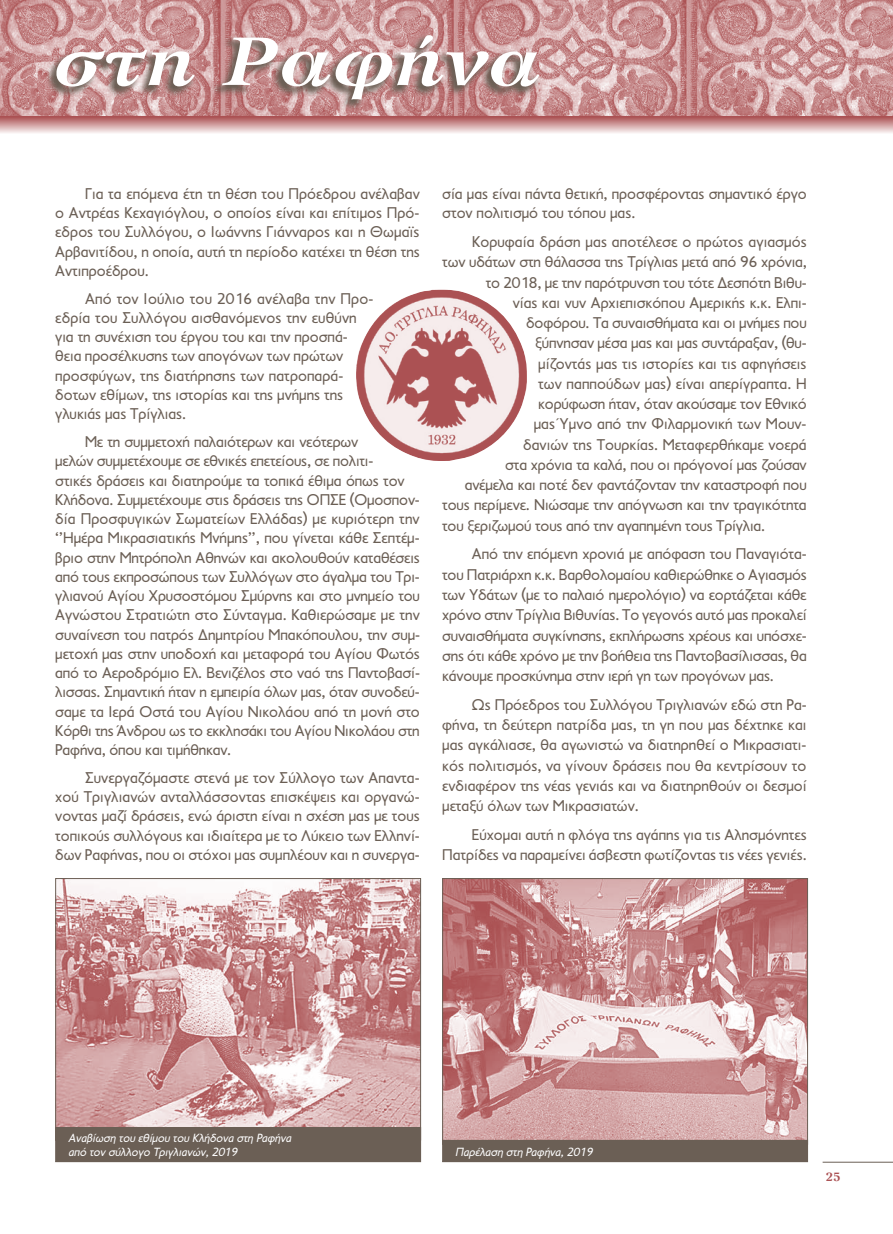
<style>
.page{position:relative;width:893px;height:1234px;background:#fff}
.page>*{position:absolute;margin:0;border:0;box-sizing:border-box;transform-origin:0 0}
.t1{font:italic 700 69px "GFS Artemisia";color:#fff;scale:1.15 1}
.t2{font:15.75px/19.2px "PF Transport";color:#6b5f55;text-align:justify}
.t3{font:italic 12px/13.5px "PF Transport";color:#fff}
.t4{font:700 12px "GFS Artemisia";color:#ab5153}
</style>
<div class="page">
<hr style="left:823px;top:1161px;width:70px;height:1px;background:#6b5f55">
<svg style="left:0;top:0;width:893px;height:116px"></svg>
<svg style="left:0;top:116px;width:893px;height:17px"></svg>
<img style="left:57px;top:880px;width:362px;height:246px">
<img style="left:444px;top:880px;width:362px;height:259px">
<img style="left:356px;top:290px;width:171px;height:171px">
<svg style="left:0;top:33px;width:541px;height:81px"></svg>
<div style="left:56px;top:1127px;width:365px;height:34px;background:#6b5f55"></div>
<div style="left:55px;top:1126px;width:366px;height:35px;border:1px solid #6b5f55"></div>
<div style="left:443px;top:1140px;width:364px;height:21px;background:#6b5f55"></div>
<div style="left:442px;top:1139px;width:366px;height:22px;border:1px solid #6b5f55"></div>
<h1 class="t1" style="left:53px;top:8px;width:426px">στη Ραφήνα</h1>
<p class="t2" style="left:55px;top:184px;width:366px;text-indent:30px">Για τα επόμενα έτη τη θέση του Πρόεδρου ανέλαβαν ο Αντρέας Κεχαγιόγλου, ο οποίος είναι και επίτιμος Πρό&shy;εδρος του Συλλόγου, ο Ιωάννης Γιάνναρος και η Θωμαϊς Αρβανιτίδου, η οποία, αυτή τη περίοδο κατέχει τη θέση της Αντιπροέδρου.</p>
<p class="t2" style="left:55px;top:289px;width:320px;text-align:left;text-indent:30px">Από τον Ιούλιο του 2016 ανέλαβα την Προ&shy;εδρία του Συλλόγου αισθανόμενος την ευθύνη για τη συνέχιση του έργου του και την προσπά&shy;θεια προσέλκυσης των απογόνων των πρώτων προσφύγων, της διατήρησης των πατροπαρά&shy;δοτων εθίμων, της ιστορίας και της μνήμης της γλυκιάς μας Τρίγλιας.</p>
<p class="t2" style="left:55px;top:432px;width:366px;text-align:left;text-indent:30px">Με τη συμμετοχή παλαιότερων και νεότερων<br>μελών συμμετέχουμε σε εθνικές επετείους, σε πολιτι-<br>στικές δράσεις και διατηρούμε τα τοπικά έθιμα όπως τον Κλήδονα. Συμμετέχουμε στις δράσεις της ΟΠΣΕ (Ομοσπον&shy;δία Προσφυγικών Σωματείων Ελλάδας) με κυριότερη την ‘’Ημέρα Μικρασιατικής Μνήμης’’, που γίνεται κάθε Σεπτέμ&shy;βριο στην Μητρόπολη Αθηνών και ακολουθούν καταθέσεις από τους εκπροσώπους των Συλλόγων στο άγαλμα του Τρι&shy;γλιανού Αγίου Χρυσοστόμου Σμύρνης και στο μνημείο του Αγνώστου Στρατιώτη στο Σύνταγμα. Καθιερώσαμε με την συναίνεση του πατρός Δημητρίου Μπακόπουλου, την συμ&shy;μετοχή μας στην υποδοχή και μεταφορά του Αγίου Φωτός από το Αεροδρόμιο Ελ. Βενιζέλος στο ναό της Παντοβασί&shy;λισσας. Σημαντική ήταν η εμπειρία όλων μας, όταν συνοδεύ&shy;σαμε τα Ιερά Οστά του Αγίου Νικολάου από τη μονή στο Κόρθι της Άνδρου ως το εκκλησάκι του Αγίου Νικολάου στη Ραφήνα, όπου και τιμήθηκαν.</p>
<p class="t2" style="left:55px;top:768px;width:366px;text-indent:30px">Συνεργαζόμαστε στενά με τον Σύλλογο των Απαντα&shy;χού Τριγλιανών ανταλλάσσοντας επισκέψεις και οργανώ&shy;νοντας μαζί δράσεις, ενώ άριστη είναι η σχέση μας με τους τοπικούς συλλόγους και ιδιαίτερα με το Λύκειο των Ελληνί&shy;δων Ραφήνας, που οι στόχοι μας συμπλέουν και η συνεργα-</p>
<p class="t2" style="left:442px;top:184px;width:366px">σία μας είναι πάντα θετική, προσφέροντας σημαντικό έργο στον πολιτισμό του τόπου μας.</p>
<p class="t2" style="left:472px;top:232px;width:336px">Κορυφαία δράση μας αποτέλεσε ο πρώτος αγιασμός</p>
<p class="t2" style="left:442px;top:252px;width:366px">των υδάτων στη θάλασσα της Τρίγλιας μετά από 96 χρόνια,</p>
<p class="t2" style="left:486px;top:273px;width:323px">το 2018, με την παρότρυνση του τότε Δεσπότη Βιθυ-</p>
<p class="t2" style="left:513px;top:293px;width:295px">νίας και νυν Αρχιεπισκόπου Αμερικής κ.κ. Ελπι-</p>
<p class="t2" style="left:526px;top:313px;width:282px">δοφόρου. Τα συναισθήματα και οι μνήμες που</p>
<p class="t2" style="left:535px;top:333px;width:273px">ξύπνησαν μέσα μας και μας συντάραξαν, (θυ-</p>
<p class="t2" style="left:538px;top:354px;width:270px">μίζοντάς μας τις ιστορίες και τις αφηγήσεις</p>
<p class="t2" style="left:538px;top:374px;width:270px">των παππούδων μας) είναι απερίγραπτα. Η</p>
<p class="t2" style="left:538px;top:394px;width:270px">κορύφωση ήταν, όταν ακούσαμε τον Εθνικό</p>
<p class="t2" style="left:534px;top:414px;width:274px">μας Ύμνο από την Φιλαρμονική των Μουν-</p>
<p class="t2" style="left:523px;top:435px;width:285px">δανιών της Τουρκίας. Μεταφερθήκαμε νοερά</p>
<p class="t2" style="left:505px;top:455px;width:303px">στα χρόνια τα καλά, που οι πρόγονοί μας ζούσαν</p>
<p class="t2" style="left:465px;top:475px;width:343px">ανέμελα και ποτέ δεν φαντάζονταν την καταστροφή που</p>
<p class="t2" style="left:442px;top:495px;width:366px">τους περίμενε. Νιώσαμε την απόγνωση και την τραγικότητα</p>
<p class="t2" style="left:442px;top:515px;width:324px">του ξεριζωμού τους από την αγαπημένη τους Τρίγλια.</p>
<p class="t2" style="left:442px;top:544px;width:366px;line-height:20.2px;text-indent:30px">Από την επόμενη χρονιά με απόφαση του Παναγιότα&shy;του Πατριάρχη κ.κ. Βαρθολομαίου καθιερώθηκε ο Αγιασμός των Υδάτων (με το παλαιό ημερολόγιο) να εορτάζεται κάθε χρόνο στην Τρίγλια Βιθυνίας. Το γεγονός αυτό μας προκαλεί συναισθήματα συγκίνησης, εκπλήρωσης χρέους και υπόσχε&shy;σης ότι κάθε χρόνο με την βοήθεια της Παντοβασίλισσας, θα κάνουμε προσκύνημα στην ιερή γη των προγόνων μας.</p>
<p class="t2" style="left:442px;top:694px;width:366px;line-height:20.2px;text-indent:30px">Ως Πρόεδρος του Συλλόγου Τριγλιανών εδώ στη Ρα&shy;φήνα, τη δεύτερη πατρίδα μας, τη γη που μας δέχτηκε και μας αγκάλιασε, θα αγωνιστώ να διατηρηθεί ο Μικρασιατι&shy;κός πολιτισμός, να γίνουν δράσεις που θα κεντρίσουν το ενδιαφέρον της νέας γενιάς και να διατηρηθούν οι δεσμοί μεταξύ όλων των Μικρασιατών.</p>
<p class="t2" style="left:442px;top:824px;width:366px;line-height:20.2px;text-align:right">Εύχομαι αυτή η φλόγα της αγάπης για τις Αλησμόνητες<br>Πατρίδες να παραμείνει άσβεστη φωτίζοντας τις νέες γενιές.</p>
<p class="t3" style="left:69px;top:1131px;width:224px">Αναβίωση του εθίμου του Κλήδονα στη Ραφήνα από τον σύλλογο Τριγλιανών, 2019</p>
<p class="t3" style="left:456px;top:1144px;width:139px">Παρέλαση στη Ραφήνα, 2019</p>
<p class="t4" style="left:826px;top:1166px;width:17px">25</p>
</div>
